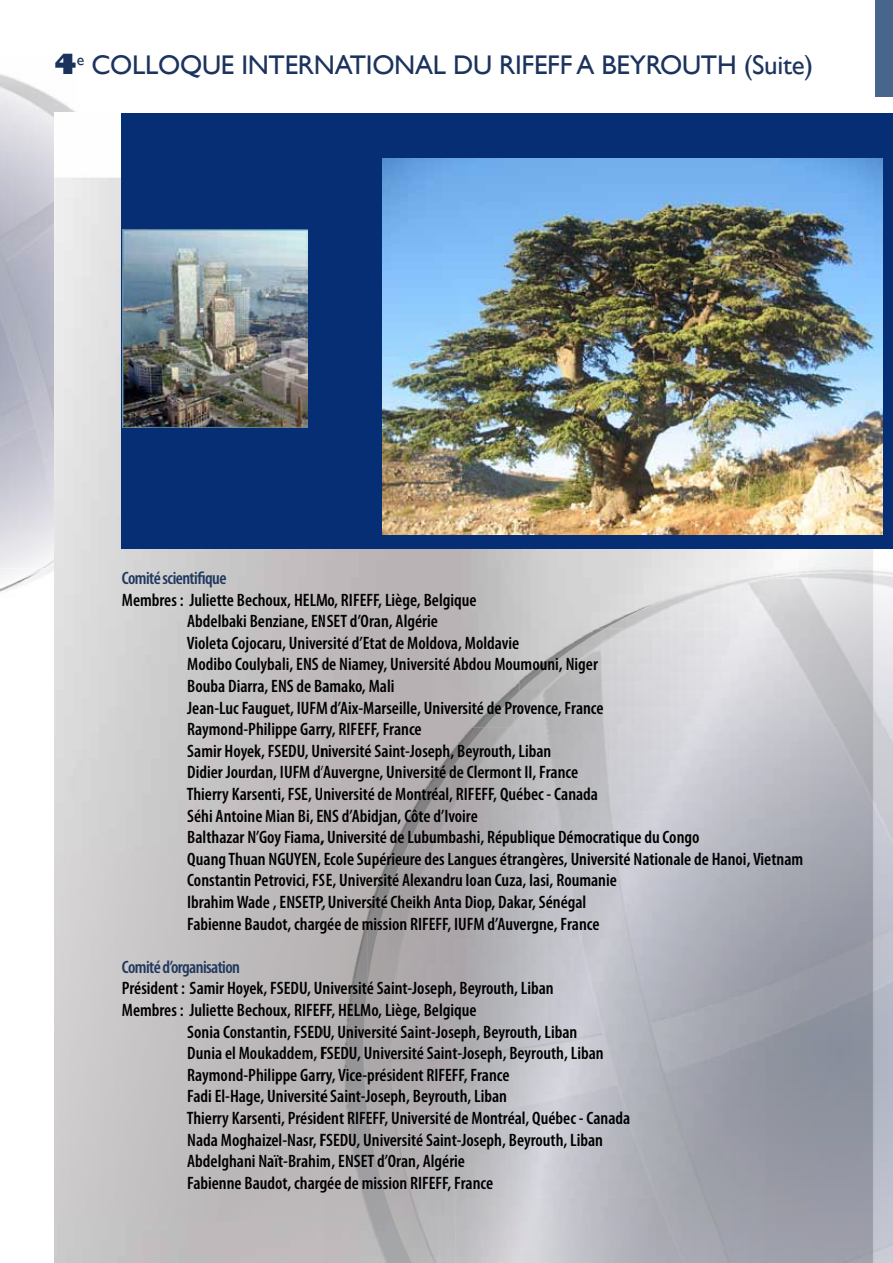
<style>
.page{position:relative;width:893px;height:1263px;background:#fff}
.page>*{position:absolute;margin:0;border:0;box-sizing:border-box;transform-origin:0 0}
.t1{font:27px "Gill Sans";letter-spacing:-.01em;color:#1c345d}
.t2{font:600 condensed 18px/21.6px "Myriad Pro";color:#000}
.t3{font:600 condensed 18px "Myriad Pro";letter-spacing:-.03em;color:#20385e}
.s1{font-weight:800}
</style>
<div class="page">
<div style="left:876px;top:0;width:17px;height:96px;background:#48658b"></div>
<img style="left:0;top:73px;width:74px;height:37px">
<img style="left:0;top:568px;width:46px;height:26px">
<img style="left:45px;top:550px;width:9px;height:18px">
<img style="left:54px;top:113px;width:270px;height:1150px">
<img style="left:324px;top:776px;width:43px;height:487px">
<img style="left:484px;top:691px;width:35px;height:37px">
<div style="left:724px;top:554px;width:150px;height:12px;background:#f2f2f2"></div>
<img style="left:364px;top:1109px;width:9px;height:154px">
<img style="left:373px;top:1145px;width:83px;height:118px">
<img style="left:363px;top:989px;width:4px;height:120px">
<img style="left:367px;top:728px;width:152px;height:417px">
<img style="left:456px;top:997px;width:63px;height:149px">
<img style="left:519px;top:997px;width:1px;height:148px">
<img style="left:604px;top:581px;width:120px;height:49px">
<img style="left:724px;top:728px;width:1px;height:269px">
<img style="left:724px;top:997px;width:1px;height:148px">
<img style="left:724px;top:567px;width:169px;height:160px">
<div style="left:122px;top:113px;width:771px;height:436px;background:#062e75"></div>
<img style="left:122px;top:229px;width:185px;height:198px">
<img style="left:382px;top:158px;width:500px;height:377px">
<h1 class="t1" style="left:54px;top:50px;width:203px"><span class="s1">4</span><sup>E</sup> COLLOQUE INTERNATI</h1>
<h1 class="t1" style="left:372px;top:50px;width:40px">ONAL</h1>
<h1 class="t1" style="left:453px;top:50px;width:362px">DU RIFEFF A BEYROUTH (SUITE)</h1>
<p class="t3" style="left:122px;top:567px;width:106px">Comité scientifique</p>
<p class="t2" style="left:187px;top:588px;width:618px;text-indent:-65px">Membres : Juliette Bechoux, HELMo, RIFEFF, Liège, Belgique<br>Abdelbaki Benziane, ENSET d’Oran, Algérie<br>Violeta Cojocaru, Université d’Etat de Moldova, Moldavie<br>Modibo Coulybali, ENS de Niamey, Université Abdou Moumouni, Niger<br>Bouba Diarra, ENS de Bamako, Mali<br>Jean-Luc Fauguet, IUFM d’Aix-Marseille, Université de Provence, France<br>Raymond-Philippe Garry, RIFEFF, France<br>Samir Hoyek, FSEDU, Université Saint-Joseph, Beyrouth, Liban<br>Didier Jourdan, IUFM d’Auvergne, Université de Clermont II, France<br>Thierry Karsenti, FSE, Université de Montréal, RIFEFF, Québec - Canada<br>Séhi Antoine Mian Bi, ENS d’Abidjan, Côte d’Ivoire<br>Balthazar N’Goy Fiama, Université de Lubumbashi, République Démocratique du Congo<br>Quang Thuan NGUYEN, Ecole Supérieure des Langues étrangères, Université Nationale de Hanoi, Vietnam Constantin Petrovici, FSE, Université Alexandru Ioan Cuza, Iasi, Roumanie<br>Ibrahim Wade , ENSETP, Université Cheikh Anta Diop, Dakar, Sénégal<br>Fabienne Baudot, chargée de mission RIFEFF, IUFM d’Auvergne, France</p>
<p class="t3" style="left:122px;top:956px;width:120px">Comité d’organisation</p>
<p class="t2" style="left:122px;top:977px;width:433px">Président : Samir Hoyek, FSEDU, Université Saint-Joseph, Beyrouth, Liban<br>Membres : Juliette Bechoux, RIFEFF, HELMo, Liège, Belgique</p>
<p class="t2" style="left:187px;top:1020px;width:445px">Sonia Constantin, FSEDU, Université Saint-Joseph, Beyrouth, Liban<br>Dunia el Moukaddem, FSEDU, Université Saint-Joseph, Beyrouth, Liban Raymond-Philippe Garry, Vice-président RIFEFF, France<br>Fadi El-Hage, Université Saint-Joseph, Beyrouth, Liban<br>Thierry Karsenti, Président RIFEFF, Université de Montréal, Québec - Canada Nada Moghaizel-Nasr, FSEDU, Université Saint-Joseph, Beyrouth, Liban Abdelghani Naït-Brahim, ENSET d’Oran, Algérie<br>Fabienne Baudot, chargée de mission RIFEFF, France</p>
</div>
